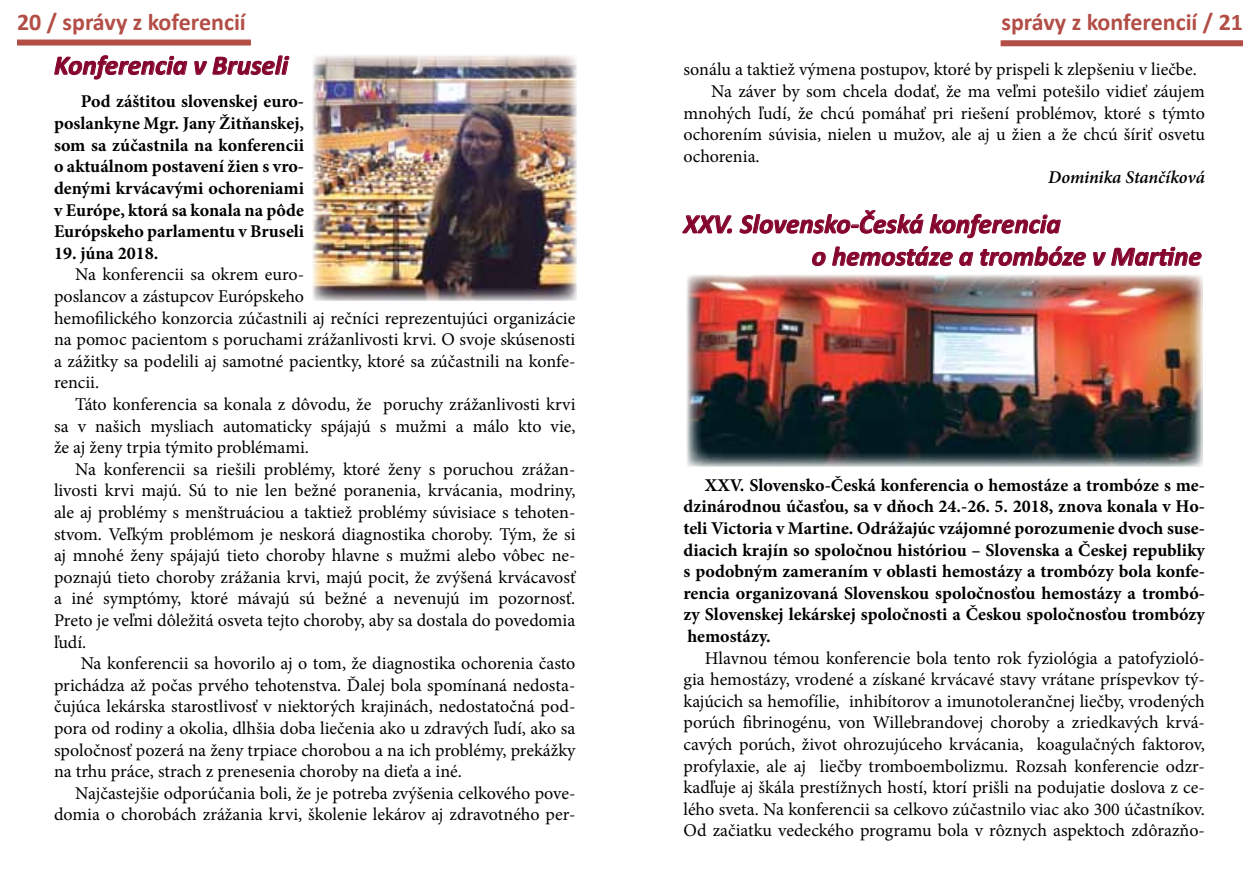
<style>
.page{position:relative;width:1259px;height:893px;background:#fff}
.page>*{position:absolute;margin:0;border:0;box-sizing:border-box;transform-origin:0 0}
.t1{font:italic 700 27px/32.4px "Calibri";color:#84042c}
.t2{font:700 24px "Calibri";color:#b24e46}
.t3{font:18px/21.6px "Minion Pro";color:#000;text-align:justify}
.t4{font:700 18px/21.6px "Minion Pro";color:#000;text-align:justify}
.t5{font:italic 600 18px "Minion Pro";letter-spacing:-.005em;color:#000}
</style>
<div class="page">
<svg style="left:1000px;top:46px;width:243px;height:1px"></svg>
<svg style="left:17px;top:39px;width:273px;height:41px"></svg>
<svg style="left:682px;top:215px;width:50px;height:19px"></svg>
<svg style="left:739px;top:210px;width:184px;height:24px"></svg>
<svg style="left:929px;top:214px;width:132px;height:24px"></svg>
<svg style="left:812px;top:252px;width:14px;height:14px"></svg>
<svg style="left:832px;top:246px;width:121px;height:20px"></svg>
<svg style="left:959px;top:252px;width:14px;height:14px"></svg>
<svg style="left:980px;top:246px;width:106px;height:20px"></svg>
<svg style="left:1093px;top:247px;width:109px;height:19px"></svg>
<img style="left:313px;top:55px;width:263px;height:246px">
<img style="left:686px;top:275px;width:516px;height:192px">
<div style="left:1000px;top:40px;width:243px;height:6px;background:#b24e46"></div>
<div style="left:17px;top:40px;width:234px;height:6px;background:#b24e46"></div>
<h2 class="t2" style="left:17px;top:6px;width:230px">20 / správy z koferencií</h2>
<h2 class="t2" style="left:1001px;top:6px;width:243px">správy z konferencií / 21</h2>
<h1 class="t1" style="left:54px;top:49px;width:236px">Konferencia v Bruseli</h1>
<p class="t3" style="left:683px;top:59px;width:515px">sonálu a taktiež výmena postupov, ktoré by prispeli k zlepšeniu v liečbe.</p>
<p class="t3" style="left:711px;top:81px;width:495px">Na záver by som chcela dodať, že ma veľmi potešilo vidieť záujem</p>
<p class="t3" style="left:683px;top:102px;width:523px">mnohých ľudí, že chcú pomáhať pri riešení problémov, ktoré s týmto</p>
<p class="t3" style="left:683px;top:124px;width:523px">ochorením súvisia, nielen u mužov, ale aj u žien a že chcú šíriť osvetu</p>
<p class="t3" style="left:683px;top:145px;width:78px">ochorenia.</p>
<p class="t5" style="left:1048px;top:165px;width:158px">Dominika Stančíková</p>
<p class="t4" style="left:54px;top:91px;width:252px;text-indent:27px">Pod záštitou slovenskej euro&shy;poslankyne Mgr. Jany Žitňanskej, som sa zúčastnila na konferencii o aktuálnom postavení žien s vro&shy;denými krvácavými ochoreniami v Európe, ktorá sa konala na pôde Európskeho parlamentu v Bruseli</p>
<p class="t4" style="left:54px;top:242px;width:106px">19. júna 2018.</p>
<p class="t3" style="left:54px;top:264px;width:523px;text-align:left;text-indent:21px">Na konferencii sa okrem euro-<br>poslancov a zástupcov Európskeho<br>hemofilického konzorcia zúčastnili aj rečníci reprezentujúci organizácie na pomoc pacientom s poruchami zrážanlivosti krvi. O svoje skúsenosti a zážitky sa podelili aj samotné pacientky, ktoré sa zúčastnili na konfe&shy;rencii.</p>
<p class="t3" style="left:54px;top:393px;width:523px;text-indent:21px">Táto konferencia sa konala z dôvodu, že poruchy zrážanlivosti krvi sa v našich mysliach automaticky spájajú s mužmi a málo kto vie, že aj ženy trpia týmito problémami.</p>
<p class="t3" style="left:54px;top:458px;width:523px;text-indent:21px">Na konferencii sa riešili problémy, ktoré ženy s poruchou zrážan&shy;livosti krvi majú. Sú to nie len bežné poranenia, krvácania, modriny, ale aj problémy s menštruáciou a taktiež problémy súvisiace s tehoten&shy;stvom. Veľkým problémom je neskorá diagnostika choroby. Tým, že si aj mnohé ženy spájajú tieto choroby hlavne s mužmi alebo vôbec ne&shy;poznajú tieto choroby zrážania krvi, majú pocit, že zvýšená krvácavosť a iné symptómy, ktoré mávajú sú bežné a nevenujú im pozornosť.<br>Preto je veľmi dôležitá osveta tejto choroby, aby sa dostala do povedomia ľudí.</p>
<p class="t3" style="left:54px;top:653px;width:523px;text-indent:27px">Na konferencii sa hovorilo aj o tom, že diagnostika ochorenia často prichádza až počas prvého tehotenstva. Ďalej bola spomínaná nedosta&shy;čujúca lekárska starostlivosť v niektorých krajinách, nedostatočná pod&shy;pora od rodiny a okolia, dlhšia doba liečenia ako u zdravých ľudí, ako sa spoločnosť pozerá na ženy trpiace chorobou a na ich problémy, prekážky na trhu práce, strach z prenesenia choroby na dieťa a iné.</p>
<p class="t3" style="left:54px;top:782px;width:523px;text-align:right">Najčastejšie odporúčania boli, že je potreba zvýšenia celkového pove&shy;domia o chorobách zrážania krvi, školenie lekárov aj zdravotného per-</p>
<h1 class="t1" style="left:811px;top:208px;width:391px;text-indent:-128px">XXV. Slovensko-Česká konferencia<br>o hemostáze a trombóze v Martine</h1>
<p class="t4" style="left:683px;top:474px;width:523px;text-indent:21px">XXV. Slovensko-Česká konferencia o hemostáze a trombóze s me&shy;dzinárodnou účasťou, sa v dňoch 24.-26. 5. 2018, znova konala v Ho&shy;teli Victoria v Martine. Odrážajúc vzájomné porozumenie dvoch suse&shy;diacich krajín so spoločnou históriou – Slovenska a Českej republiky s podobným zameraním v oblasti hemostázy a trombózy bola konfe&shy;rencia organizovaná Slovenskou spoločnosťou hemostázy a trombó&shy;zy Slovenskej lekárskej spoločnosti a Českou spoločnosťou trombózy hemostázy.</p>
<p class="t3" style="left:683px;top:647px;width:523px;text-indent:21px">Hlavnou témou konferencie bola tento rok fyziológia a patofyzioló&shy;gia hemostázy, vrodené a získané krvácavé stavy vrátane príspevkov tý&shy;kajúcich sa hemofílie, inhibítorov a imunotolerančnej liečby, vrodených porúch fibrinogénu, von Willebrandovej choroby a zriedkavých krvá&shy;cavých porúch, život ohrozujúceho krvácania, koagulačných faktorov, profylaxie, ale aj liečby tromboembolizmu. Rozsah konferencie odzr&shy;kadľuje aj škála prestížnych hostí, ktorí prišli na podujatie doslova z ce&shy;lého sveta. Na konferencii sa celkovo zúčastnilo viac ako 300 účastníkov.<br>Od začiatku vedeckého programu bola v rôznych aspektoch zdôrazňo-</p>
</div>
